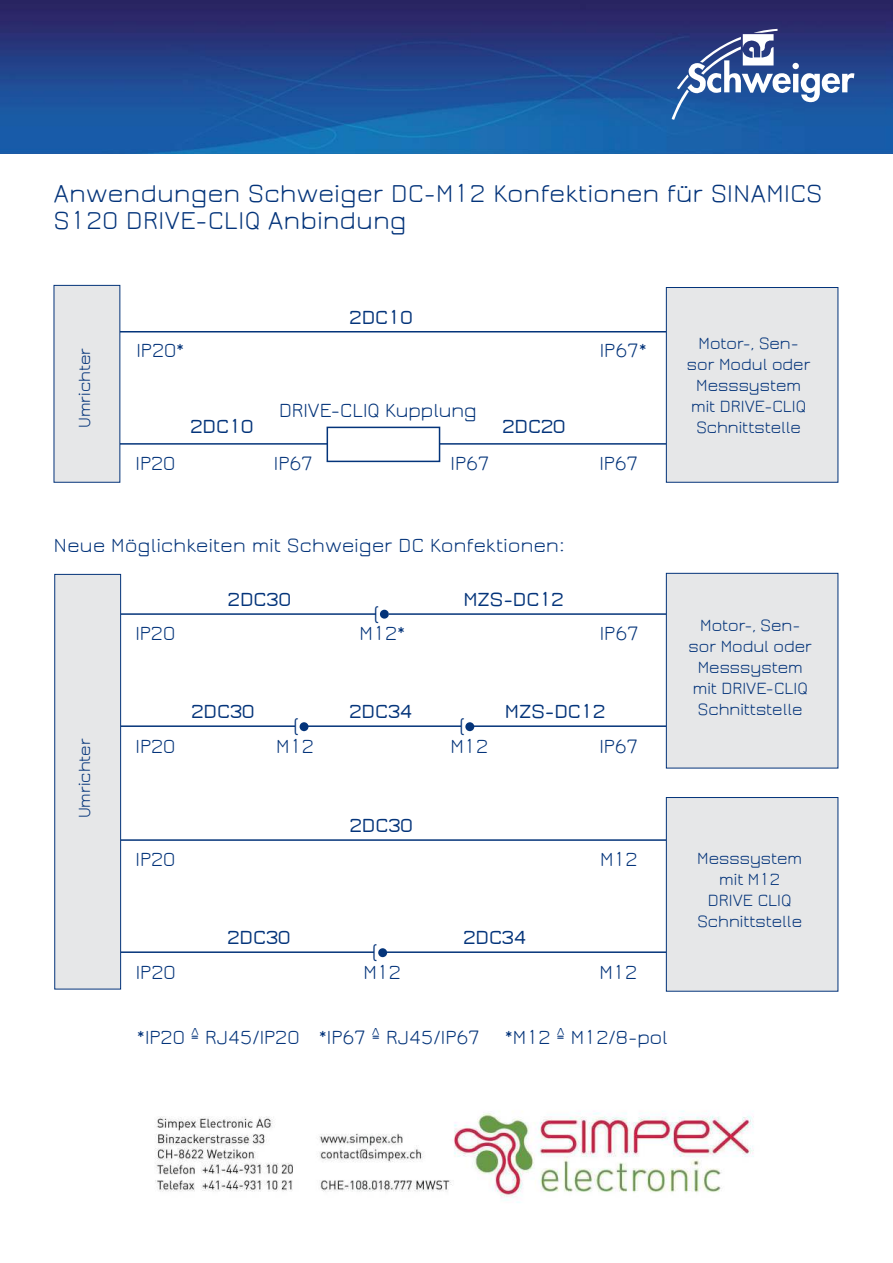
<style>
.page{position:relative;width:893px;height:1263px;background:#fff}
.page>*{position:absolute;margin:0;border:0;box-sizing:border-box;transform-origin:0 0}
.t1{font:27px/27px "Jura";letter-spacing:.02em;color:#04347a}
.t2{font:24px "Jura";color:#04347a}
.t3{font:21px "Jura";color:#04347a}
.t4{font:600 21px "Jura";color:#04347a}
.t5{font:21px "Jura";letter-spacing:.02em;color:#04347a}
.t6{font:18px/21px "Jura";color:#04347a;text-align:center}
.t7{font:15px "Jura";color:#04347a}
</style>
<div class="page">
<hr style="left:121px;top:951px;width:555px;height:2px;background:#04347a">
<hr style="left:120px;top:839px;width:564px;height:2px;background:#04347a">
<hr style="left:120px;top:725px;width:549px;height:2px;background:#04347a">
<hr style="left:120px;top:613px;width:555px;height:2px;background:#04347a">
<hr style="left:119px;top:443px;width:557px;height:2px;background:#04347a">
<hr style="left:120px;top:331px;width:549px;height:2px;background:#04347a">
<img style="left:0;top:0;width:893px;height:154px">
<div style="left:793px;top:74px;width:5px;height:18px;background:#fff"></div>
<div style="left:792px;top:63px;width:7px;height:6px;background:#fff;border-radius:50%"></div>
<svg style="left:800px;top:73px;width:54px;height:29px"></svg>
<svg style="left:672px;top:29px;width:119px;height:91px"></svg>
<div style="left:54px;top:285px;width:66px;height:197px;background:#e6e7e8"></div>
<div style="left:55px;top:574px;width:66px;height:415px;background:#e6e7e8"></div>
<div style="left:54px;top:574px;width:67px;height:415px;border:1px solid #04347a"></div>
<div style="left:666px;top:288px;width:172px;height:194px;background:#e6e7e8"></div>
<div style="left:666px;top:287px;width:172px;height:196px;border:1px solid #04347a"></div>
<div style="left:666px;top:573px;width:172px;height:195px;background:#e6e7e8"></div>
<div style="left:666px;top:573px;width:172px;height:195px;border:1px solid #04347a"></div>
<div style="left:666px;top:798px;width:172px;height:193px;background:#e6e7e8"></div>
<div style="left:666px;top:797px;width:172px;height:195px;border:1px solid #04347a"></div>
<div style="left:327px;top:427px;width:112px;height:34px;background:#fff"></div>
<div style="left:327px;top:427px;width:113px;height:35px;border:2px solid #04347a"></div>
<div style="left:376px;top:610px;width:12px;height:8px;background:#fff"></div>
<div style="left:380px;top:610px;width:9px;height:9px;background:#04347a;border-radius:50%"></div>
<svg style="left:295px;top:723px;width:13px;height:8px"></svg>
<div style="left:300px;top:722px;width:8px;height:9px;background:#04347a;border-radius:50%"></div>
<div style="left:461px;top:723px;width:13px;height:8px;background:#fff"></div>
<div style="left:465px;top:722px;width:9px;height:9px;background:#04347a;border-radius:50%"></div>
<div style="left:374px;top:949px;width:13px;height:8px;background:#fff"></div>
<div style="left:378px;top:948px;width:9px;height:9px;background:#04347a;border-radius:50%"></div>
<img style="left:155px;top:1110px;width:599px;height:93px">
<h1 class="t1" style="left:54px;top:182px;width:770px">Anwendungen Schweiger DC-M12 Konfektionen f¸r SINAMICS<br>S120 DRIVE-CLIQ Anbindung</h1>
<p class="t6" style="left:75px;top:428px;width:81px;rotate:-90deg">Umrichter</p>
<p class="t4" style="left:350px;top:304px;width:64px">2DC10</p>
<p class="t3" style="left:136px;top:343px;width:49px">IP20*</p>
<p class="t3" style="left:600px;top:343px;width:49px">IP67*</p>
<p class="t3" style="left:279px;top:403px;width:199px">DRIVE-CLIQ Kupplung</p>
<p class="t4" style="left:190px;top:414px;width:64px">2DC10</p>
<p class="t4" style="left:502px;top:414px;width:64px">2DC20</p>
<p class="t3" style="left:136px;top:456px;width:41px">IP20</p>
<p class="t3" style="left:274px;top:456px;width:40px">IP67</p>
<p class="t3" style="left:451px;top:456px;width:40px">IP67</p>
<p class="t3" style="left:599px;top:456px;width:40px">IP67</p>
<p class="t6" style="left:687px;top:334px;width:125px">Motor-, Sen&shy;sor Modul oder<br>Messsystem mit DRIVE-CLIQ<br>Schnittstelle</p>
<p class="t5" style="left:54px;top:538px;width:512px">Neue Mˆglichkeiten mit Schweiger DC Konfektionen:</p>
<p class="t4" style="left:228px;top:586px;width:64px">2DC30</p>
<h2 class="t2" style="left:374px;top:606px;width:7px">(</h2>
<p class="t4" style="left:463px;top:586px;width:102px">MZS-DC12</p>
<p class="t3" style="left:360px;top:626px;width:47px">M12*</p>
<p class="t3" style="left:135px;top:626px;width:41px">IP20</p>
<p class="t3" style="left:600px;top:626px;width:40px">IP67</p>
<p class="t6" style="left:75px;top:818px;width:81px;rotate:-90deg">Umrichter</p>
<p class="t4" style="left:191px;top:698px;width:64px">2DC30</p>
<p class="t4" style="left:349px;top:698px;width:64px">2DC34</p>
<p class="t4" style="left:505px;top:698px;width:102px">MZS-DC12</p>
<h2 class="t2" style="left:293px;top:718px;width:7px">(</h2>
<h2 class="t2" style="left:459px;top:718px;width:7px">(</h2>
<p class="t3" style="left:136px;top:739px;width:41px">IP20</p>
<p class="t3" style="left:276px;top:739px;width:39px">M12</p>
<p class="t3" style="left:451px;top:739px;width:39px">M12</p>
<p class="t3" style="left:599px;top:739px;width:40px">IP67</p>
<p class="t4" style="left:350px;top:812px;width:64px">2DC30</p>
<p class="t3" style="left:136px;top:852px;width:41px">IP20</p>
<p class="t3" style="left:600px;top:852px;width:39px">M12</p>
<p class="t4" style="left:227px;top:924px;width:64px">2DC30</p>
<p class="t4" style="left:463px;top:924px;width:64px">2DC34</p>
<h2 class="t2" style="left:372px;top:944px;width:7px">(</h2>
<p class="t3" style="left:136px;top:965px;width:41px">IP20</p>
<p class="t3" style="left:363px;top:965px;width:39px">M12</p>
<p class="t3" style="left:599px;top:965px;width:39px">M12</p>
<p class="t7" style="left:199px;top:1038px;width:9px;rotate:-180deg">v</p>
<p class="t3" style="left:319px;top:1030px;width:162px">*IP67 = RJ45/IP67</p>
<p class="t7" style="left:380px;top:1038px;width:9px;rotate:-180deg">v</p>
<p class="t3" style="left:505px;top:1030px;width:164px">*M12 = M12/8-pol</p>
<p class="t7" style="left:564px;top:1038px;width:9px;rotate:-180deg">v</p>
<p class="t3" style="left:137px;top:1030px;width:164px">*IP20 = RJ45/IP20</p>
<p class="t6" style="left:688px;top:617px;width:125px">Motor-, Sen&shy;sor Modul oder<br>Messsystem mit DRIVE-CLIQ<br>Schnittstelle</p>
<p class="t6" style="left:697px;top:849px;width:106px">Messsystem mit M12<br>DRIVE CLIQ<br>Schnittstelle</p>
</div>
